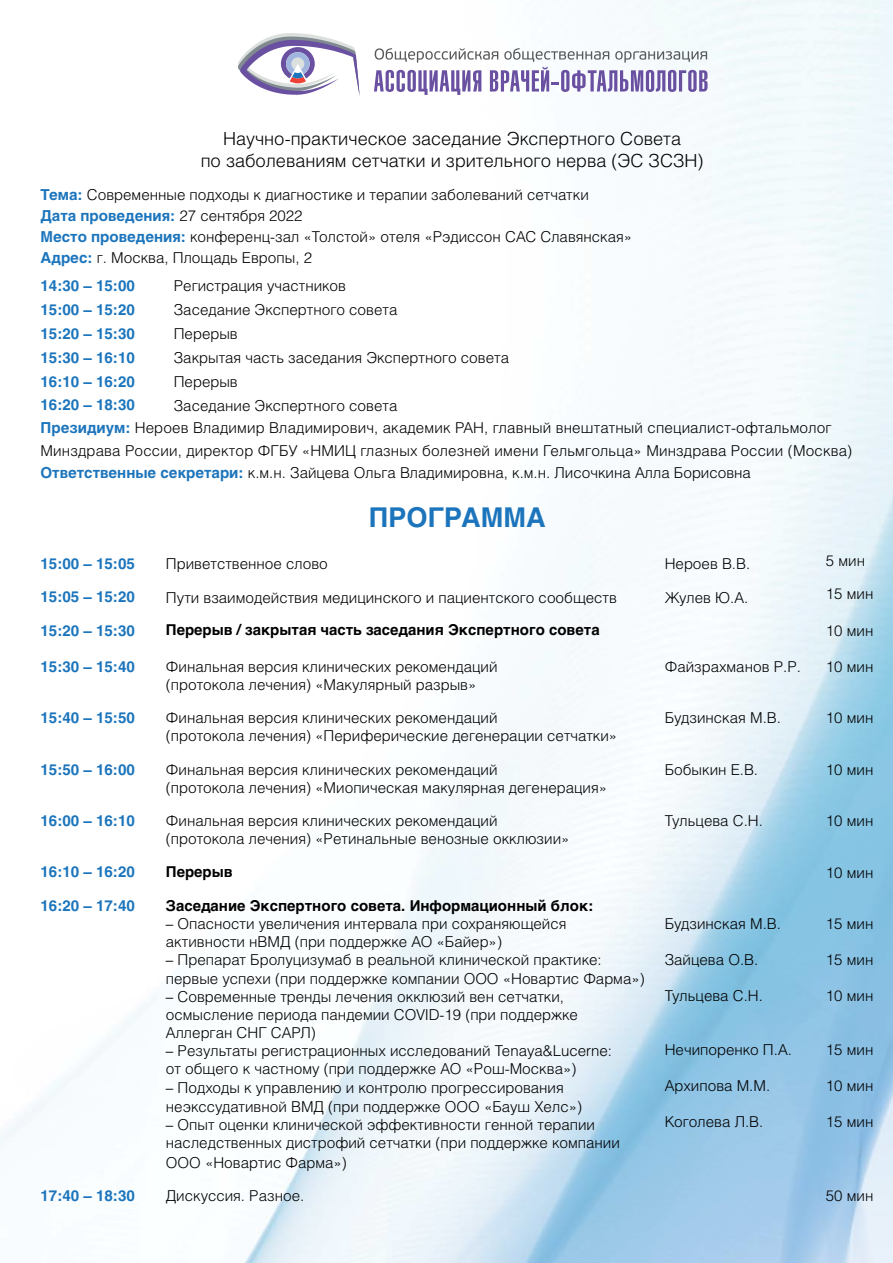
<style>
.page{position:relative;width:893px;height:1263px;background:#fff}
.page>*{position:absolute;margin:0;border:0;box-sizing:border-box;transform-origin:0 0}
.t1{font:700 27px "Helios C";color:#1c75bc}
.t2{font:18px/21.6px "Helios Light C";color:#000;text-align:center}
.t3{font:15px/18px "Helios Light C";color:#000}
.t4{font:700 15px "Helios C";color:#1c75bc}
.t5{font:700 15px "Helvetica";color:#000}
.s1{font-family:"Helios C";font-weight:700;color:#1c75bc}
.s2{font-family:"Helios Light C";font-weight:400;color:#000}
</style>
<div class="page">
<svg style="left:238px;top:33px;width:122px;height:63px"></svg>
<svg style="left:374px;top:48px;width:333px;height:47px"></svg>
<p class="t2" style="left:201px;top:128px;width:504px">Научно-практическое заседание Экспертного Совета<br>по заболеваниям сетчатки и зрительного нерва (ЭС ЗСЗН)</p>
<p class="t3" style="left:41px;top:186px;width:550px"><span class="s1">Тема:</span> Современные подходы к диагностике и терапии заболеваний сетчатки</p>
<p class="t4" style="left:41px;top:207px;width:264px">Дата проведения: <span class="s2">27 сентября 2022</span></p>
<p class="t3" style="left:41px;top:226px;width:593px;line-height:21px"><span class="s1">Место проведения:</span> конференц-зал «Толстой» отеля «Рэдиссон САС Славянская»<br><span class="s1">Адрес:</span> г. Москва, Площадь Европы, 2</p>
<p class="t4" style="left:41px;top:277px;width:96px">14:30 – 15:00</p>
<p class="t3" style="left:174px;top:277px;width:174px">Регистрация участников</p>
<p class="t4" style="left:41px;top:301px;width:96px">15:00 – 15:20</p>
<p class="t3" style="left:174px;top:301px;width:225px">Заседание Экспертного совета</p>
<p class="t4" style="left:41px;top:325px;width:96px">15:20 – 15:30</p>
<p class="t3" style="left:174px;top:324px;width:65px">Перерыв</p>
<p class="t4" style="left:41px;top:349px;width:96px">15:30 – 16:10</p>
<p class="t3" style="left:174px;top:348px;width:337px">Закрытая часть заседания Экспертного совета</p>
<p class="t4" style="left:41px;top:372px;width:96px">16:10 – 16:20</p>
<p class="t3" style="left:174px;top:372px;width:65px">Перерыв</p>
<p class="t4" style="left:41px;top:396px;width:96px">16:20 – 18:30</p>
<p class="t3" style="left:41px;top:394px;width:813px;line-height:22.5px;text-indent:133px">Заседание Экспертного совета<br><span class="s1">Президиум:</span> Нероев Владимир Владимирович, академик РАН, главный внештатный специалист-офтальмолог Минздрава России, директор ФГБУ «НМИЦ глазных болезней имени Гельмгольца» Минздрава России (Москва)<br><span class="s1">Ответственные секретари:</span> к.м.н. Зайцева Ольга Владимировна, к.м.н. Лисочкина Алла Борисовна</p>
<h1 class="t1" style="left:369px;top:501px;width:179px">ПРОГРАММА</h1>
<p class="t4" style="left:41px;top:555px;width:96px">15:00 – 15:05</p>
<p class="t3" style="left:166px;top:555px;width:163px">Приветственное слово</p>
<p class="t3" style="left:665px;top:555px;width:87px">Нероев В.В.</p>
<p class="t3" style="left:826px;top:551px;width:41px">5 мин</p>
<p class="t4" style="left:41px;top:588px;width:96px">15:05 – 15:20</p>
<p class="t3" style="left:166px;top:588px;width:453px">Пути взаимодействия медицинского и пациентского сообществ</p>
<p class="t3" style="left:665px;top:588px;width:85px">Жулев Ю.А.</p>
<p class="t3" style="left:826px;top:585px;width:49px">15 мин</p>
<p class="t4" style="left:41px;top:622px;width:96px">15:20 – 15:30</p>
<p class="t5" style="left:166px;top:618px;width:435px">Перерыв / закрытая часть заседания Экспертного совета</p>
<p class="t3" style="left:826px;top:621px;width:49px">10 мин</p>
<p class="t4" style="left:41px;top:658px;width:96px">15:30 – 15:40</p>
<p class="t3" style="left:166px;top:657px;width:333px">Финальная версия клинических рекомендаций (протокола лечения) «Макулярный разрыв»</p>
<p class="t3" style="left:665px;top:657px;width:138px">Файзрахманов Р.Р.</p>
<p class="t3" style="left:826px;top:657px;width:49px">10 мин</p>
<p class="t4" style="left:41px;top:709px;width:96px">15:40 – 15:50</p>
<p class="t3" style="left:166px;top:709px;width:453px">Финальная версия клинических рекомендаций<br>(протокола лечения) «Периферические дегенерации сетчатки»</p>
<p class="t3" style="left:665px;top:709px;width:118px">Будзинская М.В.</p>
<p class="t3" style="left:826px;top:709px;width:49px">10 мин</p>
<p class="t4" style="left:41px;top:760px;width:96px">15:50 – 16:00</p>
<p class="t3" style="left:166px;top:760px;width:443px">Финальная версия клинических рекомендаций<br>(протокола лечения) «Миопическая макулярная дегенерация»</p>
<p class="t3" style="left:665px;top:760px;width:95px">Бобыкин Е.В.</p>
<p class="t3" style="left:826px;top:760px;width:49px">10 мин</p>
<p class="t4" style="left:41px;top:812px;width:96px">16:00 – 16:10</p>
<p class="t3" style="left:166px;top:811px;width:405px">Финальная версия клинических рекомендаций (протокола лечения) «Ретинальные венозные окклюзии»</p>
<p class="t3" style="left:665px;top:811px;width:100px">Тульцева С.Н.</p>
<p class="t3" style="left:826px;top:811px;width:49px">10 мин</p>
<p class="t4" style="left:41px;top:863px;width:96px">16:10 – 16:20</p>
<p class="t5" style="left:166px;top:859px;width:68px">Перерыв</p>
<p class="t3" style="left:826px;top:863px;width:49px">10 мин</p>
<p class="t4" style="left:41px;top:897px;width:96px">16:20 – 17:40</p>
<p class="t5" style="left:166px;top:893px;width:429px">Заседание Экспертного совета. Информационный блок:</p>
<p class="t3" style="left:166px;top:914px;width:402px">– Опасности увеличения интервала при сохраняющейся активности нВМД (при поддержке АО «Байер»)</p>
<p class="t3" style="left:166px;top:950px;width:480px;line-height:19.5px">– Препарат Бролуцизумаб в реальной клинической практике: первые успехи (при поддержке компании ООО «Новартис Фарма»)</p>
<p class="t3" style="left:166px;top:988px;width:413px">– Современные тренды лечения окклюзий вен сетчатки, осмысление периода пандемии COVID-19 (при поддержке<br>Аллерган СНГ САРЛ)</p>
<p class="t3" style="left:166px;top:1042px;width:448px">– Результаты регистрационных исследований Tenaya&amp;Lucerne: от общего к частному (при поддержке АО «Рош-Москва»)</p>
<p class="t3" style="left:166px;top:1077px;width:418px;line-height:19.5px">– Подходы к управлению и контролю прогрессирования неэкссудативной ВМД (при поддержке ООО «Бауш Хелс»)</p>
<p class="t3" style="left:166px;top:1115px;width:455px">– Опыт оценки клинической эффективности генной терапии наследственных дистрофий сетчатки (при поддержке компании</p>
<p class="t3" style="left:166px;top:1153px;width:183px">ООО «Новартис Фарма»)</p>
<p class="t3" style="left:665px;top:914px;width:118px">Будзинская М.В.</p>
<p class="t3" style="left:665px;top:950px;width:95px">Зайцева О.В.</p>
<p class="t3" style="left:665px;top:986px;width:100px">Тульцева С.Н.</p>
<p class="t3" style="left:826px;top:914px;width:49px">15 мин</p>
<p class="t3" style="left:826px;top:950px;width:49px">15 мин</p>
<p class="t3" style="left:826px;top:986px;width:49px">10 мин</p>
<p class="t3" style="left:665px;top:1040px;width:129px">Нечипоренко П.А.</p>
<p class="t3" style="left:665px;top:1076px;width:107px">Архипова М.М.</p>
<p class="t3" style="left:665px;top:1112px;width:100px">Коголева Л.В.</p>
<p class="t3" style="left:826px;top:1040px;width:49px">15 мин</p>
<p class="t3" style="left:826px;top:1076px;width:49px">10 мин</p>
<p class="t3" style="left:826px;top:1112px;width:49px">15 мин</p>
<p class="t4" style="left:41px;top:1187px;width:96px">17:40 – 18:30</p>
<p class="t3" style="left:166px;top:1186px;width:140px">Дискуссия. Разное.</p>
<p class="t3" style="left:826px;top:1186px;width:49px">50 мин</p>
</div>
